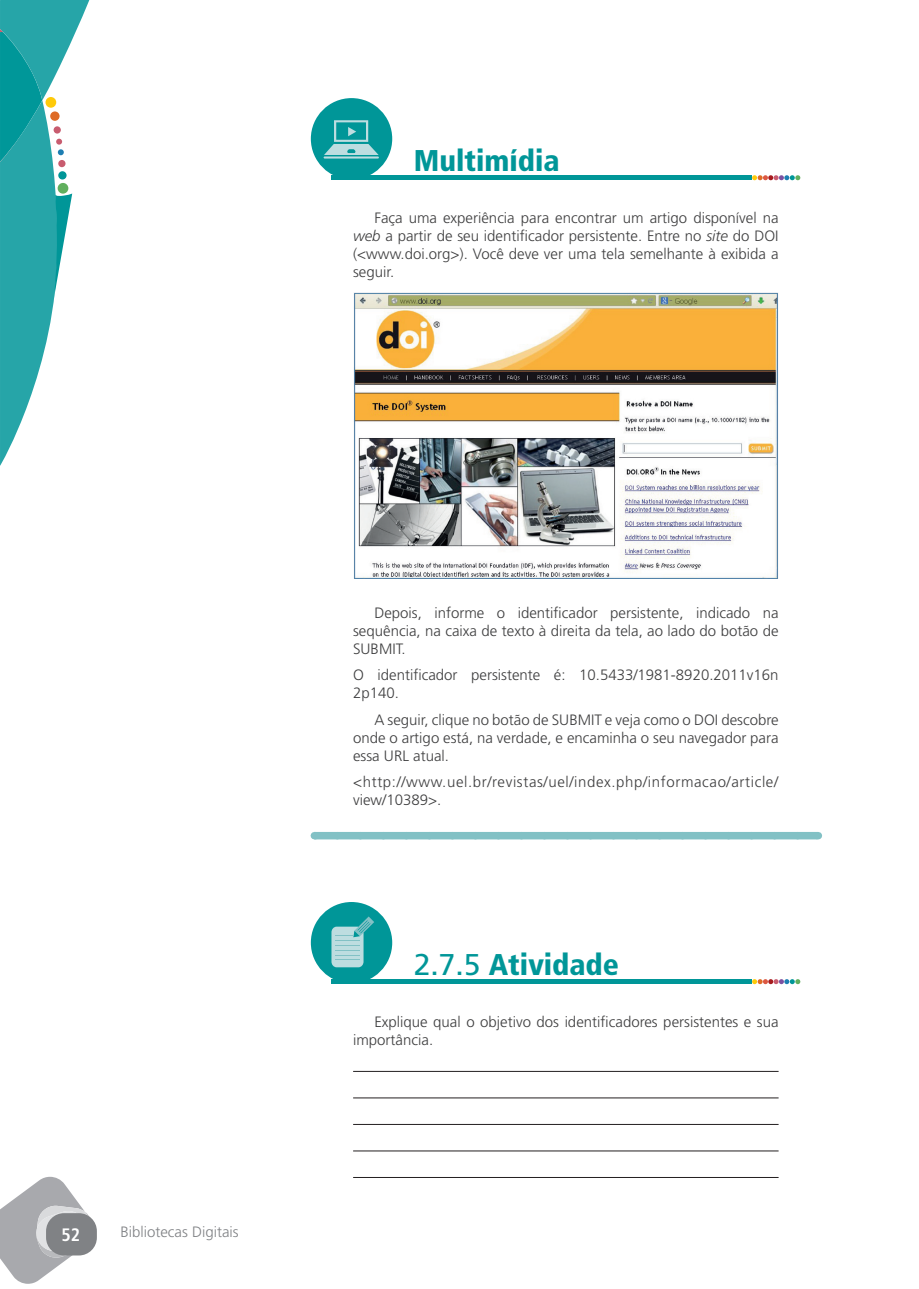
<style>
.page{position:relative;width:919px;height:1289px;background:#fff}
.page>*{position:absolute;margin:0;border:0;box-sizing:border-box;transform-origin:0 0}
.t1{font:900 condensed 30px "Frutiger LT Std";color:#009698}
.t2{font:700 condensed 18px "Frutiger LT Std";color:#fff}
.t3{font:300 15px/18px "Frutiger LT Std";color:#3e3e3f;text-align:justify}
.t4{font:300 15px/18px "Frutiger LT Std";letter-spacing:.04em;color:#3e3e3f}
.t5{font:300 15px "Frutiger LT Std";color:#808285}
.s1{font-style:italic}
.s2{font-weight:400;font-stretch:normal}
</style>
<div class="page">
<svg style="left:0;top:0;width:89px;height:466px"></svg>
<svg style="left:0;top:1176px;width:96px;height:107px"></svg>
<div style="left:46px;top:1213px;width:51px;height:42px;background:#808285;border-radius:18px"></div>
<div style="left:314px;top:832px;width:503px;height:7px;background:#82c1c5"></div>
<hr style="left:353px;top:1070px;width:425px;height:1px;background:#231f20">
<hr style="left:353px;top:1097px;width:425px;height:1px;background:#231f20">
<hr style="left:353px;top:1124px;width:425px;height:1px;background:#231f20">
<hr style="left:353px;top:1150px;width:425px;height:1px;background:#231f20">
<hr style="left:353px;top:1177px;width:425px;height:1px;background:#231f20">
<div style="left:311px;top:98px;width:81px;height:81px;background:#009698;border-radius:50%"></div>
<hr style="left:323px;top:156px;width:56px;height:2px;background:#bddde0">
<svg style="left:324px;top:120px;width:54px;height:35px"></svg>
<svg style="left:752px;top:175px;width:48px;height:5px"></svg>
<div style="left:331px;top:175px;width:420px;height:5px;background:#009698"></div>
<img style="left:354px;top:293px;width:424px;height:285px">
<div style="left:311px;top:902px;width:81px;height:81px;background:#009698;border-radius:50%"></div>
<svg style="left:331px;top:916px;width:43px;height:51px"></svg>
<svg style="left:752px;top:979px;width:48px;height:5px"></svg>
<hr style="left:331px;top:979px;width:420px;height:4px;background:#009698">
<h1 class="t1" style="left:414px;top:143px;width:147px">Multimídia</h1>
<p class="t3" style="left:353px;top:209px;width:427px;text-indent:21px">Faça uma experiência para encontrar um artigo disponível na <span class="s1">web</span> a partir de seu identificador persistente. Entre no <span class="s1">site</span> do DOI (&lt;www.doi.org&gt;). Você deve ver uma tela semelhante à exibida a seguir.</p>
<p class="t2" style="left:61px;top:1223px;width:20px">52</p>
<p class="t5" style="left:120px;top:1223px;width:120px">Bibliotecas Digitais</p>
<p class="t3" style="left:353px;top:604px;width:427px;text-indent:21px">Depois, informe o identificador persistente, indicado na sequência, na caixa de texto à direita da tela, ao lado do botão de SUBMIT.</p>
<p class="t3" style="left:353px;top:666px;width:427px">O identificador persistente é: 10.5433/1981-8920.2011v16n<br>2p140 .</p>
<p class="t3" style="left:353px;top:711px;width:427px;text-indent:21px">A seguir, clique no botão de SUBMIT e veja como o DOI descobre onde o artigo está, na verdade, e encaminha o seu navegador para essa URL atual.</p>
<p class="t4" style="left:353px;top:773px;width:426px">&lt;http://www.uel.br/revistas/uel/index.php/informacao/article/ view/10389&gt;.</p>
<h1 class="t1" style="left:414px;top:946px;width:207px"><span class="s2">2.7.5</span> Atividade</h1>
<p class="t3" style="left:353px;top:1013px;width:427px;text-indent:21px">Explique qual o objetivo dos identificadores persistentes e sua importância.</p>
</div>
